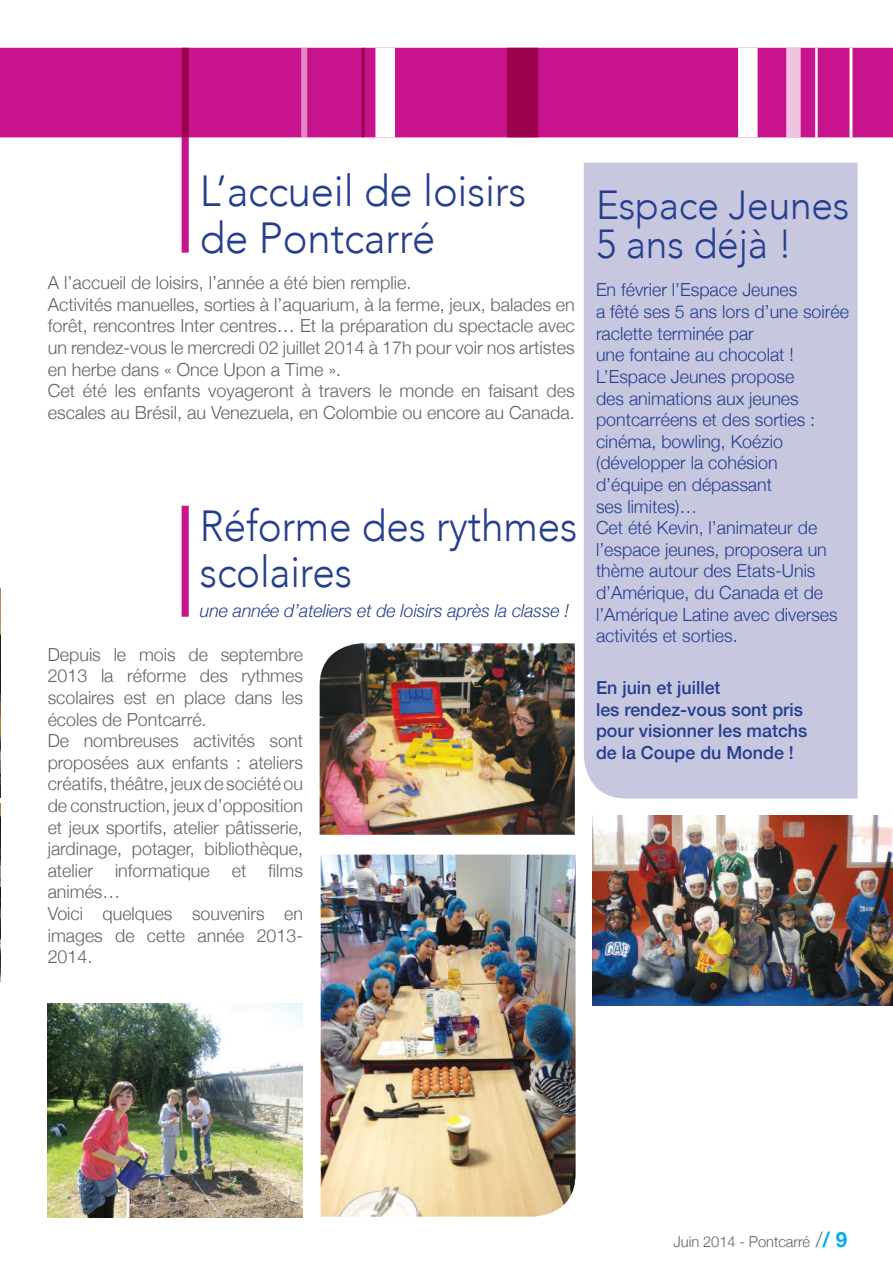
<style>
.page{position:relative;width:893px;height:1264px;background:#fff}
.page>*{position:absolute;margin:0;border:0;box-sizing:border-box;transform-origin:0 0}
.t1{font:300 43.5px/46.5px "Avenir";letter-spacing:-.005em;color:#253f8e;scale:.96 1}
.t2{font:300 43.5px/46.5px "Avenir";letter-spacing:-.005em;color:#253f8e;scale:.93 1}
.t3{font:300 40.5px/39px "Avenir";letter-spacing:-.005em;color:#253f8e;scale:.96 1}
.t4{font:300 18px/21.6px "Helvetica Neue";color:#636366}
.t5{font:300 18px/21.6px "Helvetica Neue";color:#253f8e}
.t6{font:500 18px/21.6px "Helvetica Neue";color:#253f8e}
.t7{font:italic 300 18px "Helvetica Neue";letter-spacing:-.005em;color:#253f8e}
.t8{font:300 15px "Helvetica Neue";letter-spacing:-.005em;color:#636366}
.s1{font-size:21px}
.s2{font-weight:700;font-size:21px;color:#00aeef}
</style>
<div class="page">
<div style="left:584px;top:163px;width:273px;height:635px;background:#c7c7e0"></div>
<div style="left:0;top:48px;width:893px;height:89px;background:#c7148c"></div>
<div style="left:301px;top:48px;width:6px;height:89px;background:#e289c5"></div>
<hr style="left:815px;top:48px;width:2px;height:89px;background:#fff">
<div style="left:375px;top:48px;width:20px;height:89px;background:#fff"></div>
<svg style="left:182px;top:48px;width:7px;height:205px"></svg>
<div style="left:182px;top:506px;width:7px;height:110px;background:#c7148c"></div>
<div style="left:507px;top:48px;width:31px;height:89px;background:#9b014c"></div>
<hr style="left:362px;top:48px;width:3px;height:89px;background:#c7148c">
<div style="left:786px;top:48px;width:14px;height:89px;background:#f0c3e1"></div>
<div style="left:738px;top:48px;width:19px;height:89px;background:#fff"></div>
<hr style="left:849px;top:48px;width:3px;height:89px;background:#fff">
<img style="left:320px;top:643px;width:255px;height:191px">
<img style="left:592px;top:815px;width:301px;height:190px">
<img style="left:48px;top:1003px;width:255px;height:214px">
<img style="left:321px;top:854px;width:254px;height:362px">
<img style="left:0;top:588px;width:1px;height:209px">
<img style="left:0;top:803px;width:1px;height:178px">
<h1 class="t1" style="left:200px;top:168px;width:341px">L’accueil de loisirs de Pontcarré</h1>
<p class="t4" style="left:48px;top:271px;width:528px">A l’accueil de loisirs, l’année a été bien remplie.<br>Activités manuelles, sorties à l’aquarium, à la ferme, jeux, balades en forêt, rencontres Inter centres… Et la préparation du spectacle avec un rendez-vous le mercredi 02 juillet 2014 à 17h pour voir nos artistes en herbe dans « Once Upon a Time ».<br>Cet été les enfants voyageront à travers le monde en faisant des escales au Brésil, au Venezuela, en Colombie ou encore au Canada.</p>
<h1 class="t2" style="left:200px;top:502px;width:407px">Réforme des rythmes scolaires</h1>
<p class="t7" style="left:200px;top:597px;width:371px">une année d’ateliers et de loisirs après la classe !</p>
<p class="t4" style="left:48px;top:642px;width:257px">Depuis le mois de septembre<br>2013 la réforme des rythmes scolaires est en place dans les écoles de Pontcarré.<br>De nombreuses activités sont proposées aux enfants : ateliers créatifs, théâtre, jeux de société ou de construction, jeux d’opposition et jeux sportifs, atelier pâtisserie, jardinage, potager, bibliothèque, atelier informatique et films animés…<br>Voici quelques souvenirs en images de cette année 2013-<br>2014.</p>
<h2 class="t3" style="left:596px;top:185px;width:265px">Espace Jeunes<br>5 ans déjà !</h2>
<p class="t5" style="left:596px;top:278px;width:254px">En février l’Espace Jeunes<br>a fêté ses 5 ans lors d’une soirée raclette terminée par<br>une fontaine au chocolat !<br>L’Espace Jeunes propose<br>des animations aux jeunes pontcarréens et des sorties : cinéma, bowling, Koézio (développer la cohésion d’équipe en dépassant<br>ses limites)…<br>Cet été Kevin, l’animateur de l’espace jeunes, proposera un thème autour des Etats-Unis d’Amérique, du Canada et de l’Amérique Latine avec diverses activités et sorties.</p>
<p class="t6" style="left:596px;top:676px;width:213px">En juin et juillet<br>les rendez-vous sont pris pour visionner les matchs de la Coupe du Monde !</p>
<p class="t8" style="left:673px;top:1229px;width:175px">Juin 2014 - Pontcarré <span class="s1">/</span><span class="s2">/ 9</span></p>
</div>
